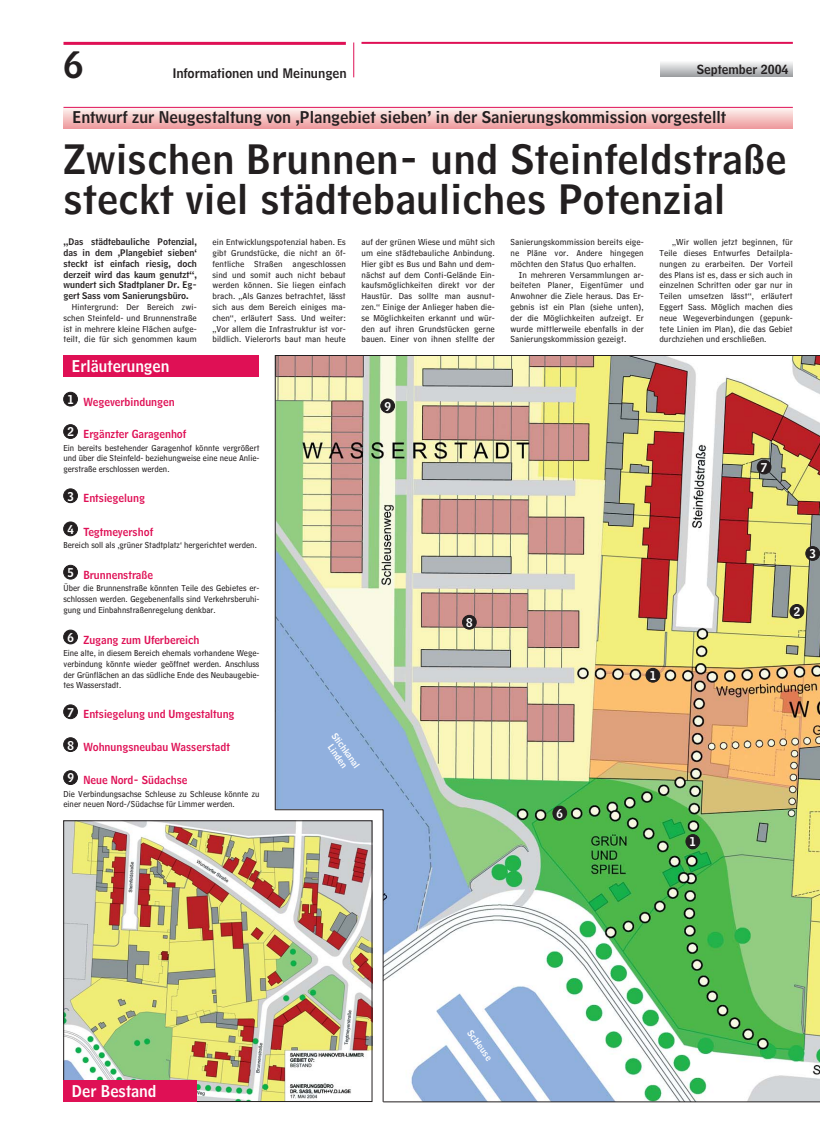
<style>
.page{position:relative;width:820px;height:1144px;background:#fff}
.page>*{position:absolute;margin:0;border:0;box-sizing:border-box;transform-origin:0 0}
.t1{font:40px/40px "HM Headline";letter-spacing:.01em;color:#231f20}
.t2{font:36px "HM Headline";color:#231f20}
.t3{font:16px "HM Headline";color:#231f20}
.t4{font:16px "HM Headline";color:#fff}
.t5{font:13px "HM Headline";color:#231f20}
.t6{font:12.5px "HM Headline";color:#231f20}
.t7{font:12px "HM Headline";color:#fff}
.t8{font:11px "HM Headline";color:#df1055}
.t9{font:9px/10.8px "HM Text";letter-spacing:.01em;color:#231f20;text-align:justify}
.t10{font:9px "HM Headline";color:#231f20}
.t11{font:9px/10px "HM Headline";color:#fff;text-align:center}
</style>
<div class="page">
<hr style="left:64px;top:42px;width:282px;height:3px;background:#df1055">
<hr style="left:362px;top:42px;width:431px;height:2px;background:#df1055">
<hr style="left:353px;top:42px;width:1px;height:35px;background:#df1055">
<svg style="left:660px;top:62px;width:133px;height:14px;background:#c9cacc"></svg>
<img style="left:276px;top:356px;width:544px;height:746px">
<svg style="left:63px;top:107px;width:730px;height:21px;background:#f5c7c6"></svg>
<hr style="left:64px;top:107px;width:729px;height:1px;background:#df1055">
<img style="left:63px;top:809px;width:321px;height:293px">
<div style="left:63px;top:1080px;width:134px;height:22px;background:#df1055"></div>
<div style="left:63px;top:356px;width:196px;height:21px;background:#df1055"></div>
<div style="left:64px;top:392px;width:13px;height:14px;background:#231f20;border-radius:50%"></div>
<div style="left:63px;top:392px;width:15px;height:14px;border:1px solid #231f20;border-radius:50%"></div>
<div style="left:646px;top:668px;width:14px;height:14px;background:#231f20;border-radius:50%"></div>
<div style="left:646px;top:668px;width:14px;height:14px;border:1px solid #231f20;border-radius:50%"></div>
<div style="left:462px;top:615px;width:14px;height:14px;background:#231f20;border-radius:50%"></div>
<div style="left:462px;top:615px;width:14px;height:14px;border:1px solid #231f20;border-radius:50%"></div>
<div style="left:381px;top:399px;width:14px;height:14px;background:#231f20;border-radius:50%"></div>
<div style="left:381px;top:399px;width:14px;height:14px;border:1px solid #231f20;border-radius:50%"></div>
<div style="left:757px;top:460px;width:14px;height:14px;background:#231f20;border-radius:50%"></div>
<div style="left:757px;top:460px;width:14px;height:14px;border:1px solid #231f20;border-radius:50%"></div>
<div style="left:686px;top:835px;width:14px;height:13px;background:#231f20;border-radius:50%"></div>
<div style="left:686px;top:834px;width:14px;height:15px;border:1px solid #231f20;border-radius:50%"></div>
<div style="left:553px;top:806px;width:14px;height:14px;background:#231f20;border-radius:50%"></div>
<div style="left:553px;top:806px;width:14px;height:14px;border:1px solid #231f20;border-radius:50%"></div>
<div style="left:790px;top:604px;width:14px;height:14px;background:#231f20;border-radius:50%"></div>
<div style="left:790px;top:604px;width:14px;height:14px;border:1px solid #231f20;border-radius:50%"></div>
<div style="left:806px;top:547px;width:14px;height:13px;background:#231f20;border-radius:50%"></div>
<div style="left:806px;top:546px;width:14px;height:15px;border:1px solid #231f20;border-radius:50%"></div>
<div style="left:64px;top:425px;width:13px;height:13px;background:#231f20;border-radius:50%"></div>
<div style="left:63px;top:424px;width:15px;height:15px;border:1px solid #231f20;border-radius:50%"></div>
<div style="left:64px;top:489px;width:13px;height:14px;background:#231f20;border-radius:50%"></div>
<div style="left:63px;top:489px;width:15px;height:14px;border:1px solid #231f20;border-radius:50%"></div>
<div style="left:64px;top:522px;width:13px;height:14px;background:#231f20;border-radius:50%"></div>
<div style="left:63px;top:522px;width:15px;height:14px;border:1px solid #231f20;border-radius:50%"></div>
<div style="left:64px;top:565px;width:13px;height:14px;background:#231f20;border-radius:50%"></div>
<div style="left:63px;top:565px;width:15px;height:14px;border:1px solid #231f20;border-radius:50%"></div>
<div style="left:64px;top:630px;width:13px;height:14px;background:#231f20;border-radius:50%"></div>
<div style="left:63px;top:630px;width:15px;height:14px;border:1px solid #231f20;border-radius:50%"></div>
<div style="left:64px;top:771px;width:13px;height:14px;background:#231f20;border-radius:50%"></div>
<div style="left:63px;top:771px;width:15px;height:14px;border:1px solid #231f20;border-radius:50%"></div>
<div style="left:64px;top:705px;width:13px;height:14px;background:#231f20;border-radius:50%"></div>
<div style="left:63px;top:705px;width:15px;height:14px;border:1px solid #231f20;border-radius:50%"></div>
<div style="left:64px;top:738px;width:13px;height:14px;background:#231f20;border-radius:50%"></div>
<div style="left:63px;top:738px;width:15px;height:14px;border:1px solid #231f20;border-radius:50%"></div>
<hr style="left:275px;top:355px;width:545px;height:1px;background:#231f20">
<hr style="left:275px;top:356px;width:1px;height:454px;background:#231f20">
<hr style="left:383px;top:1102px;width:437px;height:1px;background:#231f20">
<p class="t2" style="left:64px;top:52px;width:22px">6</p>
<p class="t5" style="left:173px;top:68px;width:175px">Informationen und Meinungen</p>
<p class="t6" style="left:697px;top:65px;width:93px">September 2004</p>
<p class="t3" style="left:72px;top:111px;width:655px">Entwurf zur Neugestaltung von ,Plangebiet sieben’ in der Sanierungskommission vorgestellt</p>
<p class="t1" style="left:63px;top:145px;width:725px">Zwischen Brunnen- und Steinfeldstraße steckt viel städtebauliches Potenzial</p>
<p class="t10" style="left:63px;top:239px;width:135px">„Das städtebauliche Potenzial,</p>
<p class="t10" style="left:63px;top:250px;width:135px">das in dem ,Plangebiet sieben‘</p>
<p class="t10" style="left:63px;top:260px;width:135px">steckt ist einfach riesig, doch</p>
<p class="t10" style="left:63px;top:271px;width:135px">derzeit wird das kaum genutzt“,</p>
<p class="t10" style="left:63px;top:282px;width:135px">wundert sich Stadtplaner Dr. Eg-</p>
<p class="t10" style="left:63px;top:293px;width:127px">gert Sass vom Sanierungsbüro.</p>
<p class="t9" style="left:72px;top:302px;width:127px">Hintergrund: Der Bereich zwi-</p>
<p class="t9" style="left:63px;top:313px;width:135px">schen Steinfeld- und Brunnenstraße</p>
<p class="t9" style="left:63px;top:324px;width:135px">ist in mehrere kleine Flächen aufge-</p>
<p class="t9" style="left:63px;top:335px;width:135px">teilt, die für sich genommen kaum</p>
<p class="t9" style="left:659px;top:238px;width:135px;text-indent:13px">„Wir wollen jetzt beginnen, für Teile dieses Entwurfes Detailpla&shy;nungen zu erarbeiten. Der Vorteil des Plans ist es, dass er sich auch in einzelnen Schritten oder gar nur in Teilen umsetzen lässt“, erläutert Eggert Sass. Möglich machen dies neue Wegeverbindungen (gepunk&shy;tete Linien im Plan), die das Gebiet durchziehen und erschließen.</p>
<p class="t9" style="left:212px;top:238px;width:135px">ein Entwicklungspotenzial haben. Es gibt Grundstücke, die nicht an öf&shy;fentliche Straßen angeschlossen sind und somit auch nicht bebaut werden können. Sie liegen einfach brach. „Als Ganzes betrachtet, lässt sich aus dem Bereich einiges ma&shy;chen“, erläutert Sass. Und weiter: „Vor allem die Infrastruktur ist vor&shy;bildlich. Vielerorts baut man heute</p>
<p class="t9" style="left:361px;top:238px;width:135px">auf der grünen Wiese und müht sich um eine städtebauliche Anbindung.<br>Hier gibt es Bus und Bahn und dem&shy;nächst auf dem Conti-Gelände Ein&shy;kaufsmöglichkeiten direkt vor der Haustür. Das sollte man ausnut&shy;zen.“ Einige der Anlieger haben die&shy;se Möglichkeiten erkannt und wür&shy;den auf ihren Grundstücken gerne bauen. Einer von ihnen stellte der</p>
<p class="t9" style="left:510px;top:238px;width:135px">Sanierungskommission bereits eige-</p>
<p class="t9" style="left:510px;top:248px;width:135px">ne Pläne vor. Andere hingegen</p>
<p class="t9" style="left:510px;top:259px;width:127px">möchten den Status Quo erhalten.</p>
<p class="t9" style="left:519px;top:270px;width:126px">In mehreren Versammlungen ar-</p>
<p class="t9" style="left:510px;top:281px;width:135px">beiteten Planer, Eigentümer und</p>
<p class="t9" style="left:510px;top:292px;width:135px">Anwohner die Ziele heraus. Das Er-</p>
<p class="t9" style="left:510px;top:302px;width:135px">gebnis ist ein Plan (siehe unten),</p>
<p class="t9" style="left:510px;top:313px;width:135px">der die Möglichkeiten aufzeigt. Er</p>
<p class="t9" style="left:510px;top:324px;width:135px">wurde mittlerweile ebenfalls in der</p>
<p class="t9" style="left:510px;top:335px;width:117px">Sanierungskommission gezeigt.</p>
<p class="t4" style="left:72px;top:361px;width:99px">Erläuterungen</p>
<p class="t7" style="left:67px;top:395px;width:8px">1</p>
<p class="t8" style="left:83px;top:398px;width:93px">Wegeverbindungen</p>
<p class="t8" style="left:67px;top:430px;width:121px"><sup>2</sup> Ergänzter Garagenhof</p>
<p class="t9" style="left:63px;top:443px;width:197px">Ein bereits bestehender Garagenhof könnte vergrößert und über die Steinfeld- beziehungweise eine neue Anlie&shy;gerstraße erschlossen werden.</p>
<p class="t8" style="left:67px;top:495px;width:79px"><sup>3</sup> Entsiegelung</p>
<p class="t8" style="left:67px;top:528px;width:87px"><sup>4</sup> Tegtmeyershof</p>
<p class="t9" style="left:63px;top:540px;width:195px">Bereich soll als ,grüner Stadtplatz‘ hergerichtet werden.</p>
<p class="t8" style="left:67px;top:571px;width:87px"><sup>5</sup> Brunnenstraße</p>
<p class="t9" style="left:63px;top:584px;width:198px">Über die Brunnenstraße könnten Teile des Gebietes er&shy;schlossen werden. Gegebenenfalls sind Verkehrsberuhi&shy;gung und Einbahnstraßenregelung denkbar.</p>
<p class="t8" style="left:67px;top:636px;width:134px"><sup>6</sup> Zugang zum Uferbereich</p>
<p class="t9" style="left:63px;top:648px;width:198px">Eine alte, in diesem Bereich ehemals vorhandene Wege&shy;verbindung könnte wieder geöffnet werden. Anschluss der Grünflächen an das südliche Ende des Neubaugebie&shy;tes Wasserstadt.</p>
<p class="t8" style="left:67px;top:711px;width:169px"><sup>7</sup> Entsiegelung und Umgestaltung</p>
<p class="t8" style="left:67px;top:743px;width:164px"><sup>8</sup> Wohnungsneubau Wasserstadt</p>
<p class="t11" style="left:337px;top:731px;width:42px;rotate:54deg">Stichkanal<br>Linden</p>
<p class="t8" style="left:67px;top:776px;width:122px"><sup>9</sup> Neue Nord- Südachse</p>
<p class="t9" style="left:63px;top:789px;width:197px">Die Verbindungsachse Schleuse zu Schleuse könnte zu einer neuen Nord-/Südachse für Limmer werden.</p>
<p class="t7" style="left:384px;top:402px;width:8px">9</p>
<p class="t7" style="left:466px;top:619px;width:8px">8</p>
<p class="t7" style="left:557px;top:809px;width:8px">6</p>
<p class="t7" style="left:650px;top:672px;width:8px">1</p>
<p class="t7" style="left:690px;top:838px;width:8px">1</p>
<p class="t7" style="left:761px;top:463px;width:8px">7</p>
<p class="t7" style="left:794px;top:608px;width:8px">2</p>
<p class="t7" style="left:810px;top:550px;width:8px">3</p>
<p class="t4" style="left:72px;top:1085px;width:86px">Der Bestand</p>
<p class="t11" style="left:473px;top:1029px;width:37px;rotate:54deg">Schleuse</p>
</div>
